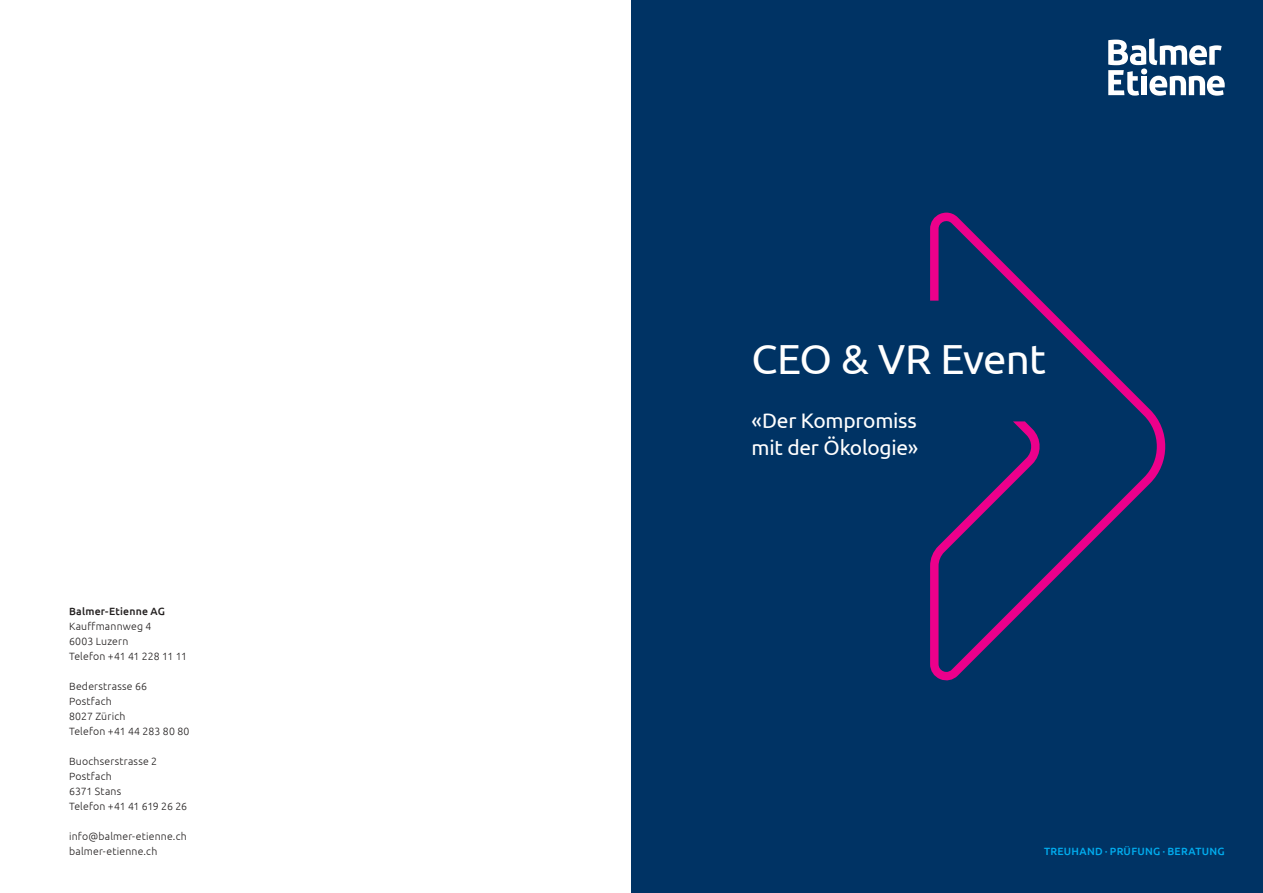
<style>
.page{position:relative;width:1263px;height:893px;background:#fff}
.page>*{position:absolute;margin:0;border:0;box-sizing:border-box;transform-origin:0 0}
.t1{font:42px "Ubuntu";letter-spacing:-.02em;color:#fff}
.t2{font:21px/27px "Ubuntu";letter-spacing:-.01em;color:#fff}
.t3{font:300 10.5px/15px "Ubuntu";letter-spacing:.02em;color:#221f1f}
.t4{font:500 10.5px "Ubuntu";letter-spacing:.03em;color:#00adef}
.t5{font:500 10.5px "Ubuntu";letter-spacing:.02em;color:#221f1f}
</style>
<div class="page">
<div style="left:631px;top:0;width:632px;height:893px;background:#003364"></div>
<svg style="left:1108px;top:38px;width:117px;height:58px"></svg>
<svg style="left:930px;top:213px;width:236px;height:468px"></svg>
<p class="t5" style="left:69px;top:605px;width:97px">Balmer-Etienne AG</p>
<p class="t3" style="left:69px;top:618px;width:119px">Kauffmannweg 4<br>6003 Luzern<br>Telefon +41 41 228 11 11</p>
<p class="t3" style="left:69px;top:678px;width:122px">Bederstrasse 66<br>Postfach<br>8027 Zürich<br>Telefon +41 44 283 80 80</p>
<p class="t3" style="left:69px;top:753px;width:119px">Buochserstrasse 2<br>Postfach<br>6371 Stans<br>Telefon +41 41 619 26 26</p>
<p class="t3" style="left:69px;top:828px;width:119px">info@balmer-etienne.ch balmer-etienne.ch</p>
<h1 class="t1" style="left:752px;top:341px;width:296px">CEO &amp; VR Event</h1>
<h2 class="t2" style="left:752px;top:408px;width:168px">«Der Kompromiss mit der Ökologie»</h2>
<p class="t4" style="left:1044px;top:845px;width:182px">TREUHAND · PRÜFUNG · BERATUNG</p>
</div>
